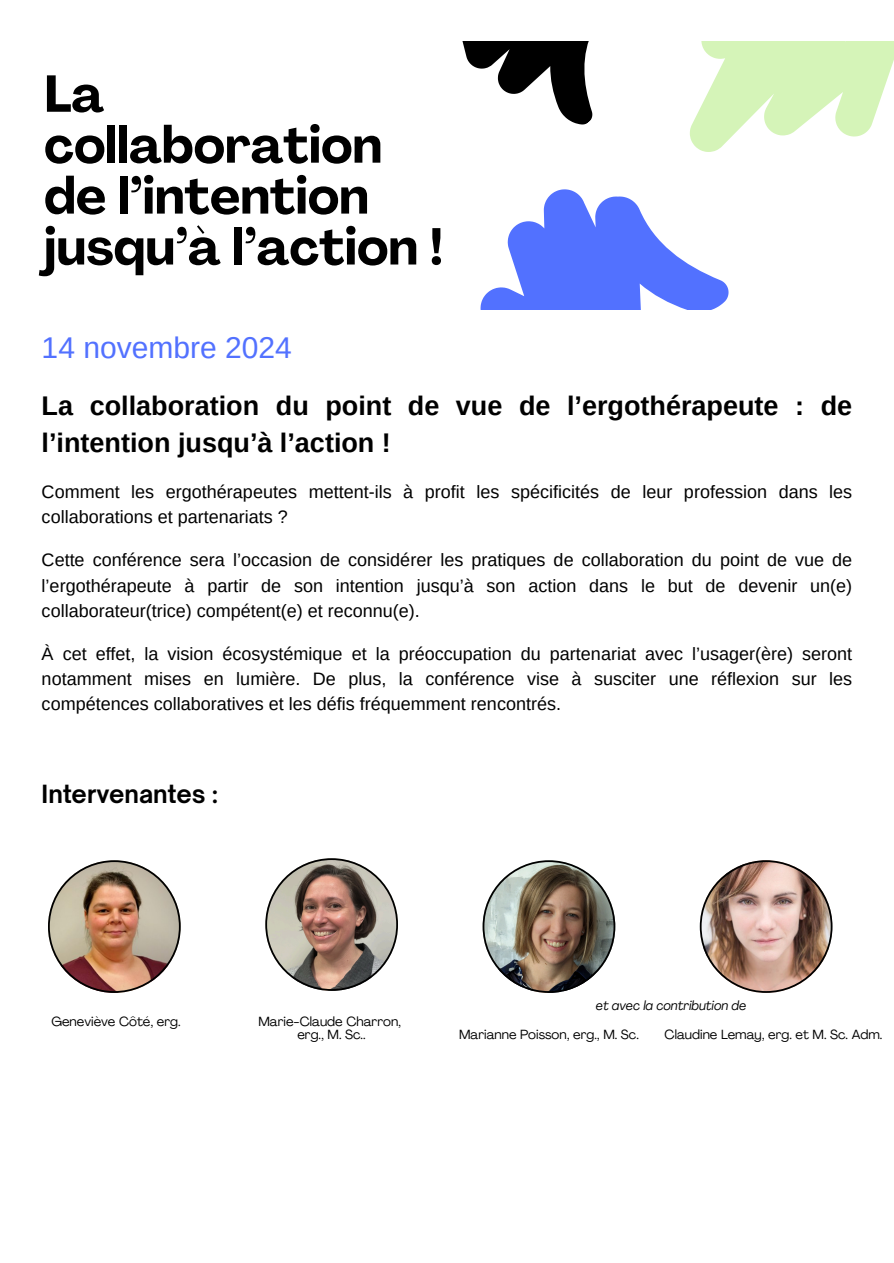
<style>
.page{position:relative;width:894px;height:1263px;background:#fff}
.page>*{position:absolute;margin:0;border:0;box-sizing:border-box;transform-origin:0 0}
.t1{font:700 51.15px/50.8px "Agrandir";color:#000}
.t2{font:30px "Arimo";color:#5271ff}
.t3{font:700 27px/37.2px "Arimo";color:#000}
.t4{font:700 24px "Open Sauce One";color:#000}
.t5{font:18px/24.8px "Arimo";color:#000;text-align:justify}
.t6{font:13.05px "Agrandir";color:#000}
.t7{font:italic 13.05px "Agrandir";color:#000}
</style>
<div class="page">
<svg style="left:462px;top:42px;width:131px;height:83px"></svg>
<svg style="left:480px;top:189px;width:248px;height:120px"></svg>
<svg style="left:689px;top:42px;width:204px;height:110px"></svg>
<svg style="left:265px;top:858px;width:133px;height:133px"></svg>
<img style="left:48px;top:860px;width:133px;height:133px">
<img style="left:699px;top:860px;width:133px;height:133px">
<img style="left:482px;top:860px;width:133px;height:133px">
<p class="t1" style="left:44px;top:74px;width:400px">La collaboration de l’intention jusqu’à l’action !</p>
<h2 class="t2" style="left:42px;top:331px;width:252px">14 novembre 2024</h2>
<h1 class="t3" style="left:42px;top:387px;width:811px">La collaboration du point de vue de l’ergothérapeute : de l’intention jusqu’à l’action !</h1>
<p class="t5" style="left:42px;top:480px;width:811px">Comment les ergothérapeutes mettent-ils à profit les spécificités de leur profession dans les collaborations et partenariats ?</p>
<p class="t5" style="left:42px;top:547px;width:811px;line-height:25.3px">Cette conférence sera l’occasion de considérer les pratiques de collaboration du point de vue de l’ergothérapeute à partir de son intention jusqu’à son action dans le but de devenir un(e) collaborateur(trice) compétent(e) et reconnu(e).</p>
<p class="t5" style="left:42px;top:642px;width:811px">À cet effet, la vision écosystémique et la préoccupation du partenariat avec l’usager(ère) seront notamment mises en lumière. De plus, la conférence vise à susciter une réflexion sur les compétences collaboratives et les défis fréquemment rencontrés.</p>
<h3 class="t4" style="left:42px;top:779px;width:178px">Intervenantes :</h3>
<p class="t6" style="left:51px;top:1016px;width:131px">Geneviève Côté, erg.</p>
<p class="t6" style="left:258px;top:1016px;width:144px">Marie-Claude Charron,</p>
<p class="t6" style="left:297px;top:1029px;width:70px">erg., M. Sc..</p>
<p class="t7" style="left:595px;top:1001px;width:152px">et avec la contribution de</p>
<p class="t6" style="left:459px;top:1029px;width:181px">Marianne Poisson, erg., M. Sc.</p>
<p class="t6" style="left:664px;top:1029px;width:219px">Claudine Lemay, erg. et M. Sc. Adm.</p>
</div>
